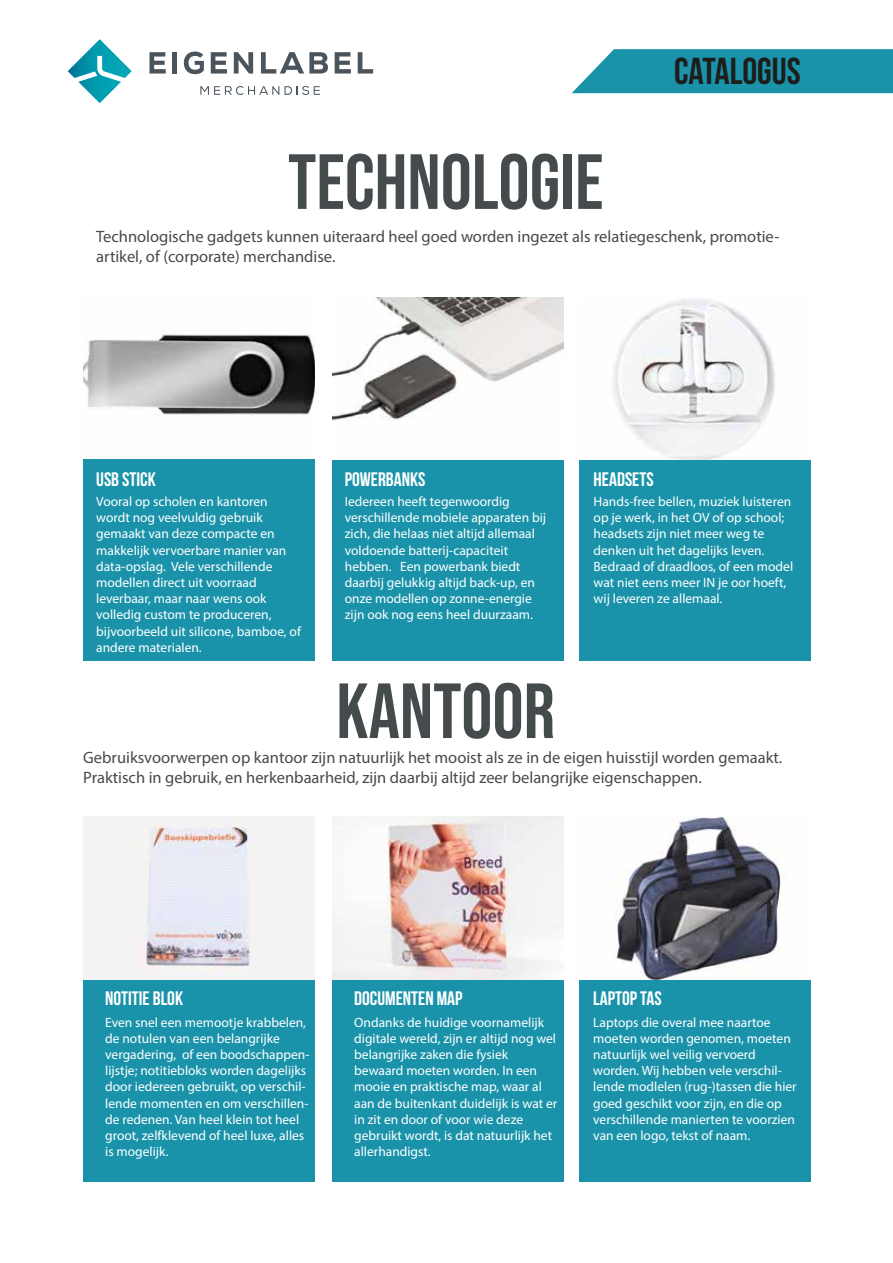
<style>
.page{position:relative;width:893px;height:1263px;background:#fff}
.page>*{position:absolute;margin:0;border:0;box-sizing:border-box;transform-origin:0 0}
.t1{font:78px "Bebas Neue";color:#454a4d}
.t2{font:700 37.5px "Bebas Neue";color:#1d1d1b}
.t3{font:700 19.5px "Bebas Neue";color:#fff}
.t4{font:16.5px/19.8px "Myriad Pro";color:#464a4d}
.t5{font:13.5px/16.2px "Myriad Pro";color:#fff}
</style>
<div class="page">
<svg style="left:572px;top:49px;width:321px;height:44px;background:#2a9ab0"></svg>
<svg style="left:149px;top:52px;width:17px;height:22px"></svg>
<hr style="left:173px;top:52px;width:4px;height:22px;background:#4a545d">
<svg style="left:184px;top:52px;width:20px;height:22px"></svg>
<svg style="left:211px;top:52px;width:16px;height:22px"></svg>
<svg style="left:234px;top:52px;width:19px;height:22px"></svg>
<svg style="left:261px;top:52px;width:67px;height:22px"></svg>
<svg style="left:335px;top:52px;width:16px;height:22px"></svg>
<svg style="left:358px;top:52px;width:15px;height:22px"></svg>
<svg style="left:68px;top:39px;width:64px;height:64px"></svg>
<svg style="left:200px;top:86px;width:120px;height:9px"></svg>
<div style="left:83px;top:298px;width:231px;height:363px;background:#1a93aa"></div>
<img style="left:83px;top:298px;width:231px;height:160px">
<div style="left:332px;top:298px;width:231px;height:363px;background:#1a93aa"></div>
<img style="left:332px;top:298px;width:231px;height:162px">
<div style="left:580px;top:298px;width:231px;height:363px;background:#1a93aa"></div>
<img style="left:580px;top:298px;width:231px;height:162px">
<div style="left:83px;top:818px;width:231px;height:363px;background:#1a93aa"></div>
<img style="left:83px;top:817px;width:231px;height:162px">
<div style="left:332px;top:818px;width:231px;height:363px;background:#1a93aa"></div>
<img style="left:332px;top:817px;width:231px;height:162px">
<div style="left:580px;top:818px;width:231px;height:363px;background:#1a93aa"></div>
<img style="left:580px;top:817px;width:231px;height:162px">
<h1 class="t1" style="left:288px;top:138px;width:317px">TECHNOLOGIE</h1>
<h2 class="t2" style="left:674px;top:51px;width:128px">CATALOGUS</h2>
<p class="t4" style="left:96px;top:226px;width:685px">Technologische gadgets kunnen uiteraard heel goed worden ingezet als relatiegeschenk, promotie&shy;artikel, of (corporate) merchandise.</p>
<h3 class="t3" style="left:96px;top:469px;width:61px">USB STICK</h3>
<h3 class="t3" style="left:345px;top:469px;width:82px">POWERBANKS</h3>
<h3 class="t3" style="left:594px;top:469px;width:62px">HEADSETS</h3>
<p class="t5" style="left:96px;top:493px;width:206px">Vooral op scholen en kantoren wordt nog veelvuldig gebruik gemaakt van deze compacte en makkelijk vervoerbare manier van data-opslag. Vele verschillende modellen direct uit voorraad leverbaar, maar naar wens ook volledig custom te produceren, bijvoorbeeld uit silicone, bamboe, of andere materialen.</p>
<p class="t5" style="left:594px;top:493px;width:201px">Hands-free bellen, muziek luisteren op je werk, in het OV of op school; headsets zijn niet meer weg te denken uit het dagelijks leven.<br>Bedraad of draadloos, of een model wat niet eens meer IN je oor hoeft, wij leveren ze allemaal.</p>
<p class="t5" style="left:345px;top:493px;width:203px">Iedereen heeft tegenwoordig verschillende mobiele apparaten bij zich, die helaas niet altijd allemaal voldoende batterij-capaciteit hebben. Een powerbank biedt daarbij gelukkig altijd back-up, en onze modellen op zonne-energie zijn ook nog eens heel duurzaam.</p>
<h1 class="t1" style="left:336px;top:667px;width:220px">KANTOOR</h1>
<p class="t4" style="left:83px;top:748px;width:701px">Gebruiksvoorwerpen op kantoor zijn natuurlijk het mooist als ze in de eigen huisstijl worden gemaakt.<br>Praktisch in gebruik, en herkenbaarheid, zijn daarbij altijd zeer belangrijke eigenschappen.</p>
<h3 class="t3" style="left:105px;top:988px;width:79px">NOTITIE BLOK</h3>
<h3 class="t3" style="left:354px;top:988px;width:110px">DOCUMENTEN MAP</h3>
<h3 class="t3" style="left:593px;top:988px;width:70px">LAPTOP TAS</h3>
<p class="t5" style="left:105px;top:1014px;width:206px">Even snel een memootje krabbelen, de notulen van een belangrijke vergadering, of een boodschappen&shy;lijstje; notitiebloks worden dagelijks door iedereen gebruikt, op verschil&shy;lende momenten en om verschillen&shy;de redenen. Van heel klein tot heel groot, zelfklevend of heel luxe, alles is mogelijk.</p>
<p class="t5" style="left:593px;top:1014px;width:205px">Laptops die overal mee naartoe moeten worden genomen, moeten natuurlijk wel veilig vervoerd worden. Wij hebben vele verschil&shy;lende modlelen (rug-)tassen die hier goed geschikt voor zijn, en die op verschillende manierten te voorzien van een logo, tekst of naam.</p>
<p class="t5" style="left:354px;top:1014px;width:204px">Ondanks de huidige voornamelijk digitale wereld, zijn er altijd nog wel belangrijke zaken die fysiek bewaard moeten worden. In een mooie en praktische map, waar al aan de buitenkant duidelijk is wat er in zit en door of voor wie deze gebruikt wordt, is dat natuurlijk het allerhandigst.</p>
</div>
